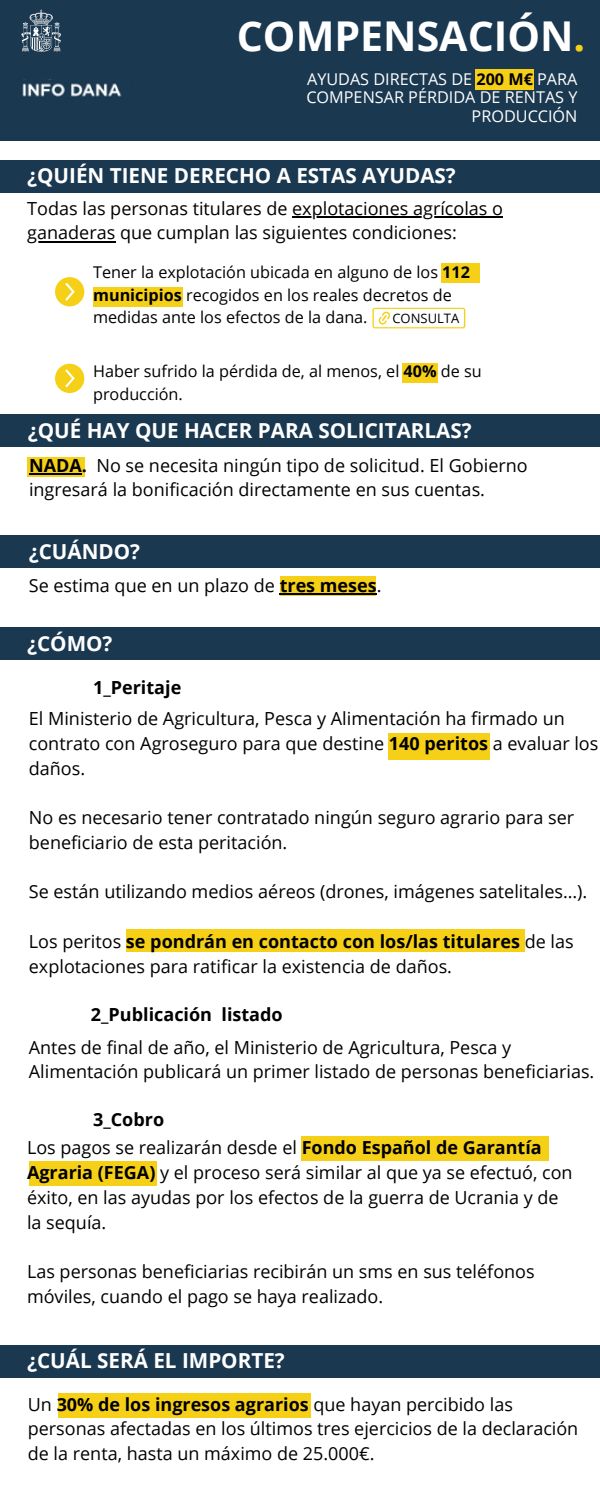
<style>
.page{position:relative;width:600px;height:1501px;background:#fff}
.page>*{position:absolute;margin:0;border:0;box-sizing:border-box;transform-origin:0 0}
.t1{font:700 41.1px "Open Sans";color:#fff}
.t2{font:700 20.7px "Open Sans";color:#fff}
.t3{font:18px/24.8px "Open Sans";color:#000}
.t4{font:700 18px "Open Sans";color:#000}
.t5{font:16.2px/22.5px "Open Sans";color:#000}
.t6{font:16.2px/18.3px "Open Sans";color:#fff;text-align:right}
.t7{font:13px "Open Sans";color:#000}
.s1{color:#f6d016}
.s2{font-weight:700;color:#000}
.s3{font-weight:700}
</style>
<div class="page">
<div style="left:0;top:0;width:600px;height:141px;background:#1a3850"></div>
<img style="left:22px;top:79px;width:100px;height:18px">
<div style="left:475px;top:69px;width:59px;height:21px;background:#f6d016"></div>
<img style="left:21px;top:9px;width:40px;height:43px">
<div style="left:441px;top:263px;width:39px;height:20px;background:#f6d016"></div>
<div style="left:93px;top:287px;width:90px;height:19px;background:#f6d016"></div>
<svg style="left:372px;top:308px;width:93px;height:20px"></svg>
<div style="left:374px;top:309px;width:90px;height:18px;background:#fff"></div>
<svg style="left:378px;top:311px;width:13px;height:14px"></svg>
<div style="left:402px;top:363px;width:36px;height:20px;background:#f6d016"></div>
<div style="left:27px;top:457px;width:57px;height:20px;background:#f6d016"></div>
<div style="left:281px;top:576px;width:95px;height:20px;background:#f6d016"></div>
<svg style="left:55px;top:277px;width:29px;height:29px"></svg>
<svg style="left:55px;top:363px;width:29px;height:30px"></svg>
<div style="left:0;top:160px;width:600px;height:33px;background:#1a3850"></div>
<div style="left:0;top:414px;width:600px;height:33px;background:#1a3850"></div>
<div style="left:0;top:535px;width:600px;height:33px;background:#1a3850"></div>
<div style="left:0;top:626px;width:600px;height:33px;background:#1a3850"></div>
<div style="left:0;top:1344px;width:600px;height:33px;background:#1a3850"></div>
<div style="left:389px;top:732px;width:101px;height:27px;background:#f6d016"></div>
<div style="left:126px;top:929px;width:399px;height:22px;background:#f6d016"></div>
<div style="left:301px;top:1135px;width:247px;height:25px;background:#f6d016"></div>
<div style="left:29px;top:1161px;width:127px;height:24px;background:#f6d016"></div>
<hr style="left:292px;top:216px;width:211px;height:2px;background:#000">
<hr style="left:27px;top:241px;width:88px;height:1px;background:#000">
<hr style="left:29px;top:473px;width:53px;height:1px;background:#000">
<hr style="left:280px;top:593px;width:97px;height:2px;background:#000">
<div style="left:58px;top:1393px;width:252px;height:24px;background:#f6d016"></div>
<h6 class="t1" style="left:237px;top:7px;width:350px">COMPENSACIÓN<span class="s1">.</span></h6>
<h1 class="t6" style="left:306px;top:70px;width:273px">AYUDAS DIRECTAS DE <span class="s2">200 M€</span> PARA<br>COMPENSAR PÉRDIDA DE RENTAS Y<br>PRODUCCIÓN</h1>
<h2 class="t2" style="left:27px;top:161px;width:430px">¿QUIÉN TIENE DERECHO A ESTAS AYUDAS?</h2>
<h5 class="t3" style="left:27px;top:195px;width:477px">Todas las personas titulares de explotaciones agrícolas o</h5>
<h5 class="t3" style="left:27px;top:220px;width:431px">ganaderas que cumplan las siguientes condiciones:</h5>
<h3 class="t5" style="left:93px;top:260px;width:378px">Tener la explotación ubicada en alguno de los <span class="s3">112 municipios</span> recogidos en los reales decretos de medidas ante los efectos de la dana.</h3>
<h2 class="t7" style="left:392px;top:308px;width:68px">CONSULTA</h2>
<h2 class="t5" style="left:93px;top:359px;width:390px">Haber sufrido la pérdida de, al menos, el <span class="s3">40%</span> de su producción.</h2>
<h4 class="t2" style="left:28px;top:416px;width:445px">¿QUÉ HAY QUE HACER PARA SOLICITARLAS?</h4>
<h5 class="t3" style="left:29px;top:452px;width:500px"><span class="s3">NADA.</span> No se necesita ningún tipo de solicitud. El Gobierno ingresará la bonificación directamente en sus cuentas.</h5>
<h5 class="t2" style="left:29px;top:537px;width:113px">¿CUÁNDO?</h5>
<h5 class="t3" style="left:29px;top:572px;width:354px">Se estima que en un plazo de <span class="s3">tres meses</span>.</h5>
<h5 class="t2" style="left:27px;top:629px;width:87px">¿CÓMO?</h5>
<h4 class="t4" style="left:93px;top:674px;width:90px">1_Peritaje</h4>
<p class="t3" style="left:29px;top:705px;width:571px">El Ministerio de Agricultura, Pesca y Alimentación ha firmado un contrato con Agroseguro para que destine <span class="s3">140 peritos</span> a evaluar los daños.</p>
<h6 class="t3" style="left:29px;top:804px;width:547px">No es necesario tener contratado ningún seguro agrario para ser beneficiario de esta peritación.</h6>
<p class="t3" style="left:29px;top:878px;width:560px">Se están utilizando medios aéreos (drones, imágenes satelitales…).</p>
<p class="t3" style="left:29px;top:928px;width:546px">Los peritos <span class="s3">se pondrán en contacto con los/las titulares</span> de las explotaciones para ratificar la existencia de daños.</p>
<h5 class="t4" style="left:91px;top:1001px;width:193px">2_Publicación listado</h5>
<h4 class="t3" style="left:29px;top:1033px;width:567px">Antes de final de año, el Ministerio de Agricultura, Pesca y<br>Alimentación publicará un primer listado de personas beneficiarias.</h4>
<h5 class="t4" style="left:93px;top:1107px;width:73px">3_Cobro</h5>
<h2 class="t3" style="left:27px;top:1134px;width:547px">Los pagos se realizarán desde el <span class="s3">Fondo Español de Garantía Agraria (FEGA)</span> y el proceso será similar al que ya se efectuó, con éxito, en las ayudas por los efectos de la guerra de Ucrania y de la sequía.</h2>
<h5 class="t3" style="left:27px;top:1258px;width:509px">Las personas beneficiarias recibirán un sms en sus teléfonos móviles, cuando el pago se haya realizado.</h5>
<p class="t2" style="left:27px;top:1345px;width:259px">¿CUÁL SERÁ EL IMPORTE?</p>
<h5 class="t3" style="left:28px;top:1390px;width:552px">Un <span class="s3">30% de los ingresos agrarios</span> que hayan percibido las personas afectadas en los últimos tres ejercicios de la declaración de la renta, hasta un máximo de 25.000€.</h5>
</div>
